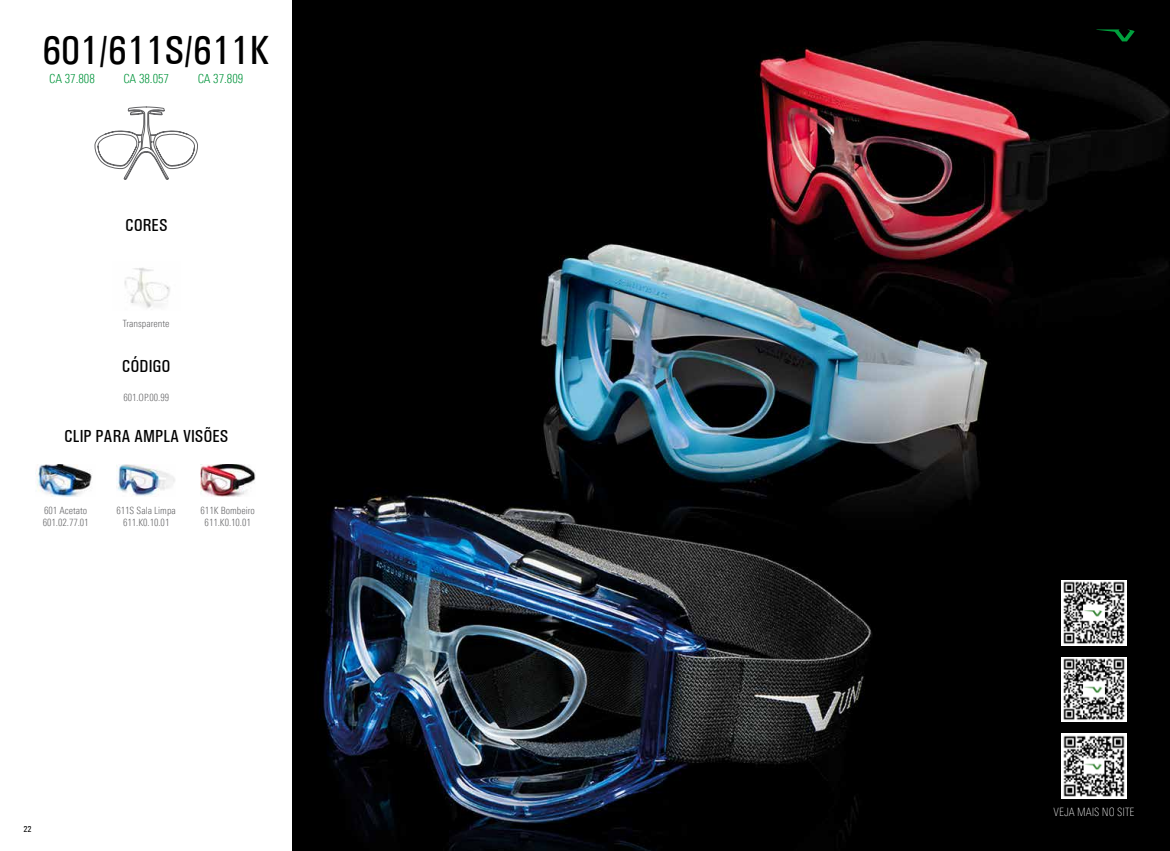
<style>
.page{position:relative;width:1170px;height:851px;background:#fff}
.page>*{position:absolute;margin:0;border:0;box-sizing:border-box;transform-origin:0 0}
.t1{font:500 condensed 40.88px "Univers";color:#000}
.t2{font:500 condensed 17.5px "Univers";color:#000}
.t3{font:300 condensed 12.5px "Univers Next Pro";color:#00943b}
.t4{font:100 condensed 11.5px "Linotype Univers";color:#fff}
.t5{font:300 condensed 10px/12px "Univers Next Pro";color:#646466;text-align:center}
.t6{font:500 condensed 8.75px "Univers";color:#000}
</style>
<div class="page">
<img style="left:292px;top:0;width:877px;height:850px">
<svg style="left:94px;top:106px;width:104px;height:74px"></svg>
<img style="left:200px;top:464px;width:55px;height:32px">
<img style="left:124px;top:267px;width:46px;height:41px">
<img style="left:1061px;top:580px;width:65px;height:65px">
<img style="left:1061px;top:657px;width:65px;height:64px">
<img style="left:1061px;top:733px;width:65px;height:65px">
<img style="left:36px;top:464px;width:56px;height:32px">
<img style="left:117px;top:464px;width:58px;height:32px">
<svg style="left:1096px;top:29px;width:38px;height:12px"></svg>
<h1 class="t1" style="left:42px;top:26px;width:229px">601/611S/611K</h1>
<p class="t3" style="left:49px;top:71px;width:47px">CA 37.808</p>
<p class="t3" style="left:123px;top:71px;width:47px">CA 38.057</p>
<p class="t3" style="left:198px;top:71px;width:47px">CA 37.809</p>
<h2 class="t2" style="left:125px;top:215px;width:44px">CORES</h2>
<p class="t5" style="left:123px;top:317px;width:48px">Transparente</p>
<h2 class="t2" style="left:122px;top:355px;width:50px">CÓDIGO</h2>
<p class="t5" style="left:123px;top:391px;width:47px">601.OP.00.99</p>
<h2 class="t2" style="left:64px;top:426px;width:165px">CLIP PARA AMPLA VISÕES</h2>
<p class="t5" style="left:43px;top:504px;width:47px;text-align:left">601 Acetato<br>601.02.77.01</p>
<p class="t5" style="left:116px;top:504px;width:61px">611S Sala Limpa<br>611.K0.10.01</p>
<p class="t5" style="left:201px;top:504px;width:56px">611K Bombeiro<br>611.K0.10.01</p>
<p class="t6" style="left:24px;top:823px;width:10px">22</p>
<p class="t4" style="left:1053px;top:804px;width:82px">VEJA MAIS NO SITE</p>
</div>
